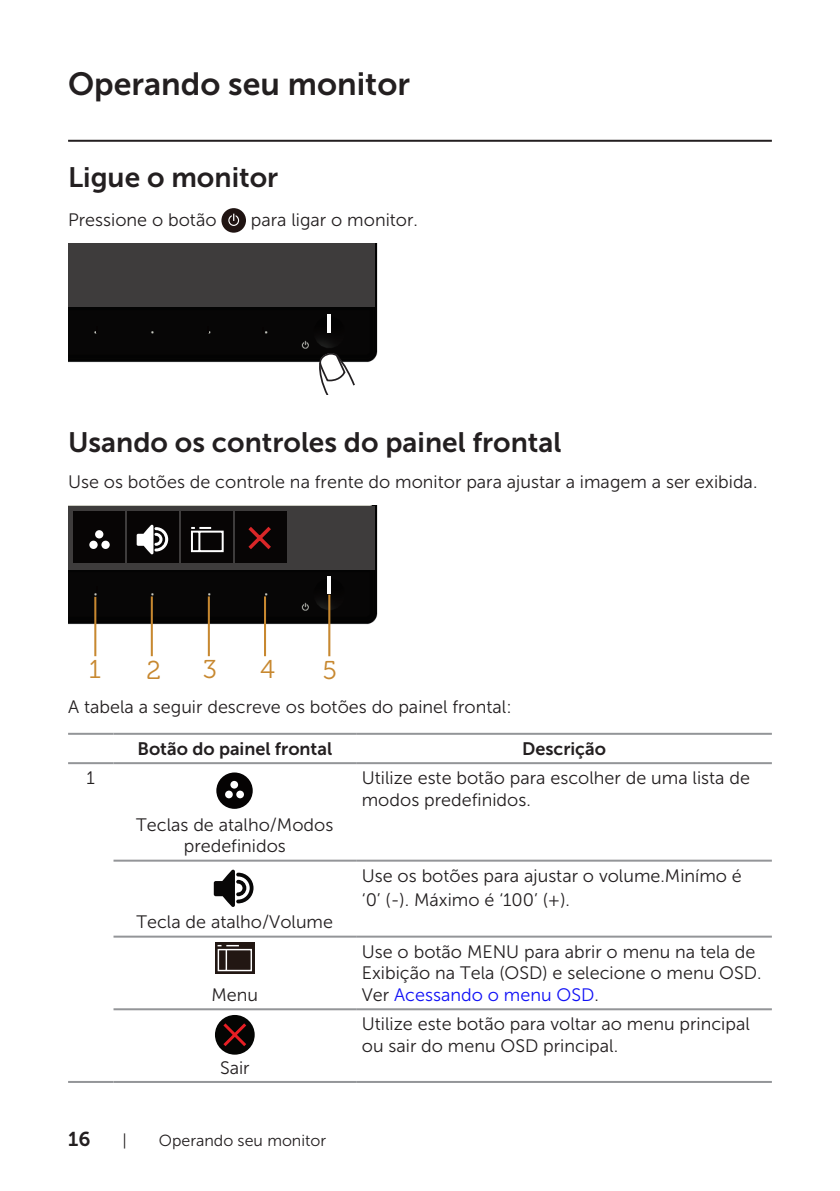
<style>
.page{position:relative;width:840px;height:1191px;background:#fff}
.page>*{position:absolute;margin:0;border:0;box-sizing:border-box;transform-origin:0 0}
.Head_1{font:32px "Museo Sans For Dell 700";color:#231f20}
.Head_2{font:28px "Museo Sans For Dell 700";color:#231f20}
.t1{font:25.8px "Museo For Dell 300";color:#c78830}
.t2{font:20px "Museo Sans For Dell 700";color:#231f20}
.text{font:18px/21.6px "Museo Sans For Dell 300";color:#231f20}
.text-2{font:18px "Museo Sans For Dell 700";color:#231f20}
.t3{font:16px "Museo Sans For Dell 300";color:#231f20}
.s1{color:#1111f6}
</style>
<div class="page">
<hr style="left:68px;top:140px;width:703px;height:2px;background:#231f20">
<div style="left:221px;top:208px;width:25px;height:25px;background:#201412;border-radius:50%"></div>
<svg style="left:228px;top:214px;width:11px;height:12px"></svg>
<div style="left:68px;top:243px;width:310px;height:120px;background:#070606"></div>
<div style="left:68px;top:243px;width:306px;height:64px;background:#3e3c3c"></div>
<svg style="left:317px;top:350px;width:38px;height:44px"></svg>
<hr style="left:327px;top:315px;width:3px;height:18px;background:#fff">
<svg style="left:96px;top:326px;width:2px;height:6px"></svg>
<svg style="left:262px;top:327px;width:2px;height:6px"></svg>
<img style="left:68px;top:505px;width:310px;height:128px">
<div style="left:68px;top:505px;width:306px;height:64px;background:#3e3c3c"></div>
<hr style="left:327px;top:576px;width:4px;height:17px;background:#fff">
<svg style="left:95px;top:586px;width:2px;height:6px"></svg>
<hr style="left:94px;top:597px;width:2px;height:59px;background:#c78830">
<hr style="left:151px;top:596px;width:2px;height:60px;background:#c78830">
<hr style="left:208px;top:596px;width:2px;height:60px;background:#c78830">
<hr style="left:264px;top:596px;width:2px;height:60px;background:#c78830">
<div style="left:73px;top:511px;width:51px;height:52px;background:#070505"></div>
<div style="left:127px;top:511px;width:51px;height:52px;background:#070505"></div>
<div style="left:181px;top:511px;width:52px;height:52px;background:#070505"></div>
<div style="left:235px;top:511px;width:52px;height:52px;background:#070505"></div>
<svg style="left:248px;top:526px;width:23px;height:24px"></svg>
<svg style="left:191px;top:527px;width:33px;height:26px"></svg>
<hr style="left:328px;top:594px;width:2px;height:62px;background:#c78830">
<svg style="left:137px;top:524px;width:31px;height:30px"></svg>
<div style="left:95px;top:530px;width:8px;height:8px;background:#fff;border-radius:50%"></div>
<svg style="left:89px;top:540px;width:9px;height:9px"></svg>
<svg style="left:101px;top:540px;width:9px;height:9px"></svg>
<hr style="left:68px;top:733px;width:45px;height:2px;background:#939598">
<hr style="left:113px;top:733px;width:243px;height:2px;background:#939598">
<hr style="left:356px;top:733px;width:415px;height:2px;background:#939598">
<hr style="left:68px;top:762px;width:45px;height:2px;background:#939598">
<hr style="left:113px;top:762px;width:243px;height:2px;background:#939598">
<hr style="left:356px;top:762px;width:415px;height:2px;background:#939598">
<hr style="left:113px;top:859px;width:243px;height:2px;background:#939598">
<hr style="left:356px;top:859px;width:415px;height:2px;background:#939598">
<hr style="left:113px;top:935px;width:243px;height:2px;background:#939598">
<hr style="left:356px;top:935px;width:415px;height:2px;background:#939598">
<hr style="left:113px;top:1008px;width:243px;height:2px;background:#939598">
<hr style="left:356px;top:1008px;width:415px;height:2px;background:#939598">
<hr style="left:68px;top:1081px;width:45px;height:2px;background:#939598">
<hr style="left:113px;top:1081px;width:243px;height:2px;background:#939598">
<hr style="left:356px;top:1081px;width:415px;height:2px;background:#939598">
<div style="left:216px;top:772px;width:36px;height:37px;background:#050303;border-radius:50%"></div>
<div style="left:230px;top:781px;width:8px;height:7px;background:#fff;border-radius:50%"></div>
<div style="left:225px;top:790px;width:8px;height:8px;background:#fff;border-radius:50%"></div>
<div style="left:236px;top:790px;width:8px;height:8px;background:#fff;border-radius:50%"></div>
<svg style="left:214px;top:869px;width:39px;height:38px"></svg>
<div style="left:215px;top:942px;width:39px;height:32px;background:#221713"></div>
<svg style="left:217px;top:944px;width:35px;height:28px"></svg>
<div style="left:215px;top:1015px;width:39px;height:39px;background:#040503;border-radius:50%"></div>
<svg style="left:220px;top:1020px;width:29px;height:29px"></svg>
<p class="Head_1" style="left:68px;top:66px;width:343px">Operando seu monitor</p>
<p class="Head_2" style="left:68px;top:162px;width:211px">Ligue o monitor</p>
<p class="text" style="left:68px;top:209px;width:150px">Pressione o botão</p>
<p class="text" style="left:251px;top:209px;width:168px">para ligar o monitor.</p>
<p class="Head_2" style="left:68px;top:426px;width:494px">Usando os controles do painel frontal</p>
<p class="text" style="left:68px;top:471px;width:690px">Use os botões de controle na frente do monitor para ajustar a imagem a ser exibida.</p>
<p class="t1" style="left:89px;top:655px;width:14px">1</p>
<p class="t1" style="left:146px;top:656px;width:16px">2</p>
<p class="t1" style="left:203px;top:655px;width:15px">3</p>
<p class="t1" style="left:260px;top:655px;width:16px">4</p>
<p class="t1" style="left:322px;top:656px;width:16px">5</p>
<p class="text" style="left:68px;top:696px;width:445px">A tabela a seguir descreve os botões do painel frontal:</p>
<p class="text-2" style="left:137px;top:738px;width:196px">Botão do painel frontal</p>
<p class="text-2" style="left:521px;top:738px;width:85px">Descrição</p>
<p class="text" style="left:87px;top:767px;width:10px">1</p>
<p class="text" style="left:136px;top:814px;width:198px;text-align:center">Teclas de atalho/Modos predefinidos</p>
<p class="text" style="left:361px;top:767px;width:389px">Utilize este botão para escolher de uma lista de modos predefinidos.</p>
<p class="text" style="left:136px;top:911px;width:198px">Tecla de atalho/Volume</p>
<p class="text" style="left:211px;top:984px;width:48px">Menu</p>
<p class="text" style="left:220px;top:1056px;width:31px">Sair</p>
<p class="t2" style="left:68px;top:1127px;width:24px">16</p>
<p class="t3" style="left:122px;top:1131px;width:6px">|</p>
<p class="t3" style="left:159px;top:1131px;width:169px">Operando seu monitor</p>
<p class="text" style="left:361px;top:863px;width:381px;line-height:24px">Use os botões para ajustar o volume.Minímo é ‘0’ (-). Máximo é ‘100’ (+).</p>
<p class="text" style="left:361px;top:940px;width:401px">Use o botão MENU para abrir o menu na tela de<br>Exibição na Tela (OSD) e selecione o menu OSD.<br>Ver <span class="s1">Acessando o menu OSD</span>.</p>
<p class="text" style="left:361px;top:1013px;width:389px">Utilize este botão para voltar ao menu principal ou sair do menu OSD principal.</p>
</div>
